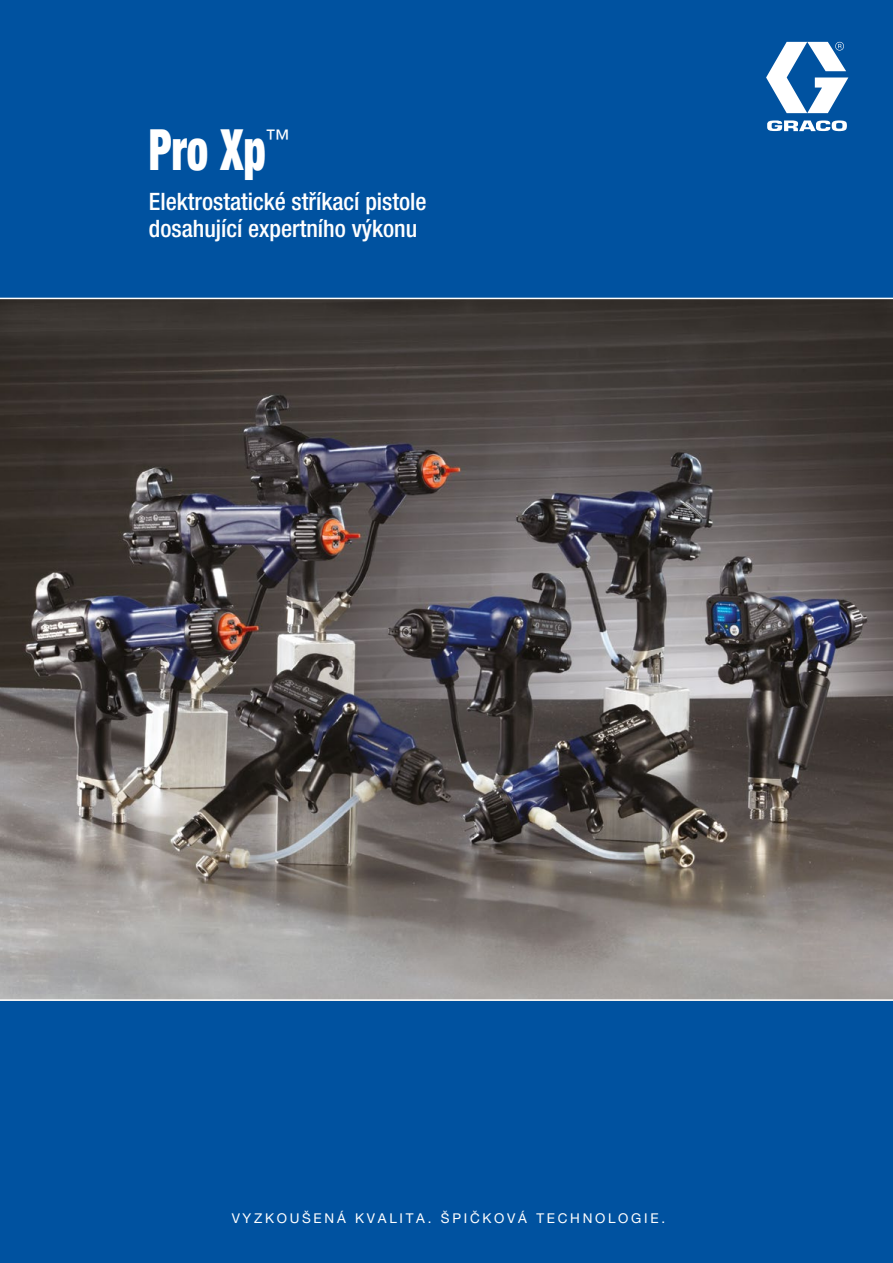
<style>
.page{position:relative;width:893px;height:1263px;background:#0052a0}
.page>*{position:absolute;margin:0;border:0;box-sizing:border-box;transform-origin:0 0}
.t1{font:900 condensed 57px "Helvetica Neue LTCE";color:#fff;scale:.75 1}
.t2{font:condensed 24.45px "Helvetica Neue LTCE";color:#fff}
.t3{font:500 condensed 24px/27px "Helvetica Neue LTCE";color:#fff}
.t4{font:13.5px "Helvetica Neue CELT";letter-spacing:.2em;color:#fff}
</style>
<div class="page">
<svg style="left:766px;top:42px;width:82px;height:89px"></svg>
<img style="left:0;top:299px;width:893px;height:700px">
<hr style="left:0;top:298px;width:893px;height:1px;background:#fff">
<hr style="left:0;top:999px;width:893px;height:2px;background:#fff">
<h1 class="t1" style="left:149px;top:115px;width:157px">Pro Xp</h1>
<p class="t2" style="left:266px;top:124px;width:26px">™</p>
<p class="t3" style="left:149px;top:188px;width:279px">Elektrostatické stříkací pistole dosahující expertního výkonu</p>
<p class="t4" style="left:232px;top:1209px;width:435px">VYZKOUŠENÁ KVALITA. ŠPIČKOVÁ TECHNOLOGIE.</p>
</div>
